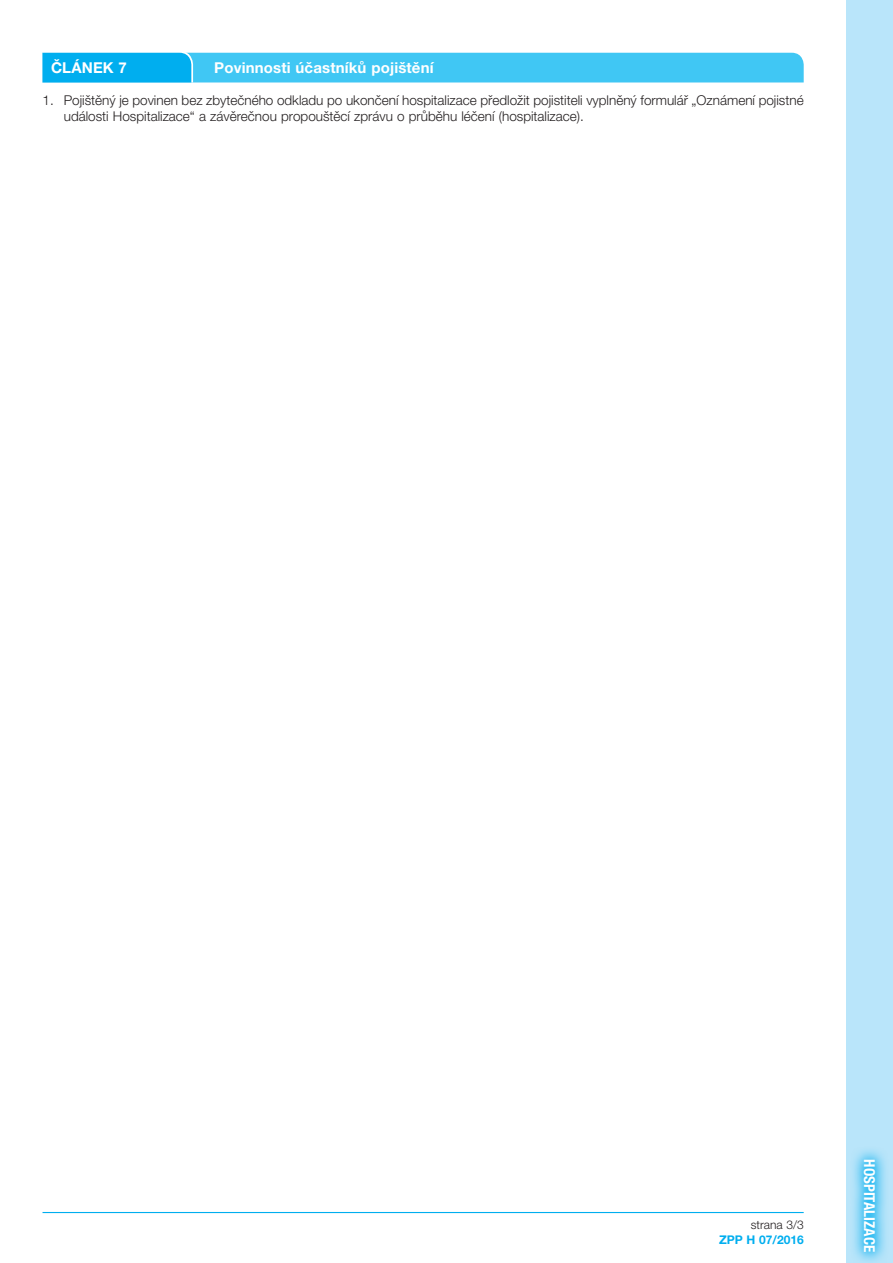
<style>
.page{position:relative;width:893px;height:1263px;background:#fff}
.page>*{position:absolute;margin:0;border:0;box-sizing:border-box;transform-origin:0 0}
.t1{font:700 15px "Helvetica Neue LT Pro";letter-spacing:.01em;color:#fff}
.t2{font:700 condensed 15px "Helvetica Neue LT Pro";color:#fff}
.t3{font:300 13.5px/16.2px "Helvetica Neue LT Pro";color:#231f20}
.t4{font:700 12px "Helvetica Neue LT Pro";color:#00aeef}
.t5{font:300 12px "Helvetica Neue LT Pro";color:#231f20}
</style>
<div class="page">
<div style="left:846px;top:0;width:47px;height:1263px;background:#b9e5fa"></div>
<svg style="left:854px;top:1150px;width:32px;height:112px"></svg>
<hr style="left:43px;top:1212px;width:761px;height:1px;background:#00aeef">
<svg style="left:43px;top:52px;width:761px;height:30px;background:#39c3f3"></svg>
<p class="t1" style="left:51px;top:58px;width:77px">ČLÁNEK 7</p>
<p class="t1" style="left:214px;top:58px;width:221px">Povinnosti účastníků pojištění</p>
<p class="t3" style="left:64px;top:92px;width:741px;text-indent:-21px">1. Pojištěný je povinen bez zbytečného odkladu po ukončení hospitalizace předložit pojistiteli vyplněný formulář „Oznámení pojistné události Hospitalizace“ a závěrečnou propouštěcí zprávu o průběhu léčení (hospitalizace).</p>
<p class="t5" style="left:751px;top:1218px;width:55px">strana 3/3</p>
<p class="t4" style="left:719px;top:1232px;width:86px">ZPP H 07/2016</p>
<p class="t2" style="left:878px;top:1159px;width:94px;rotate:90deg">HOSPITALIZACE</p>
</div>
